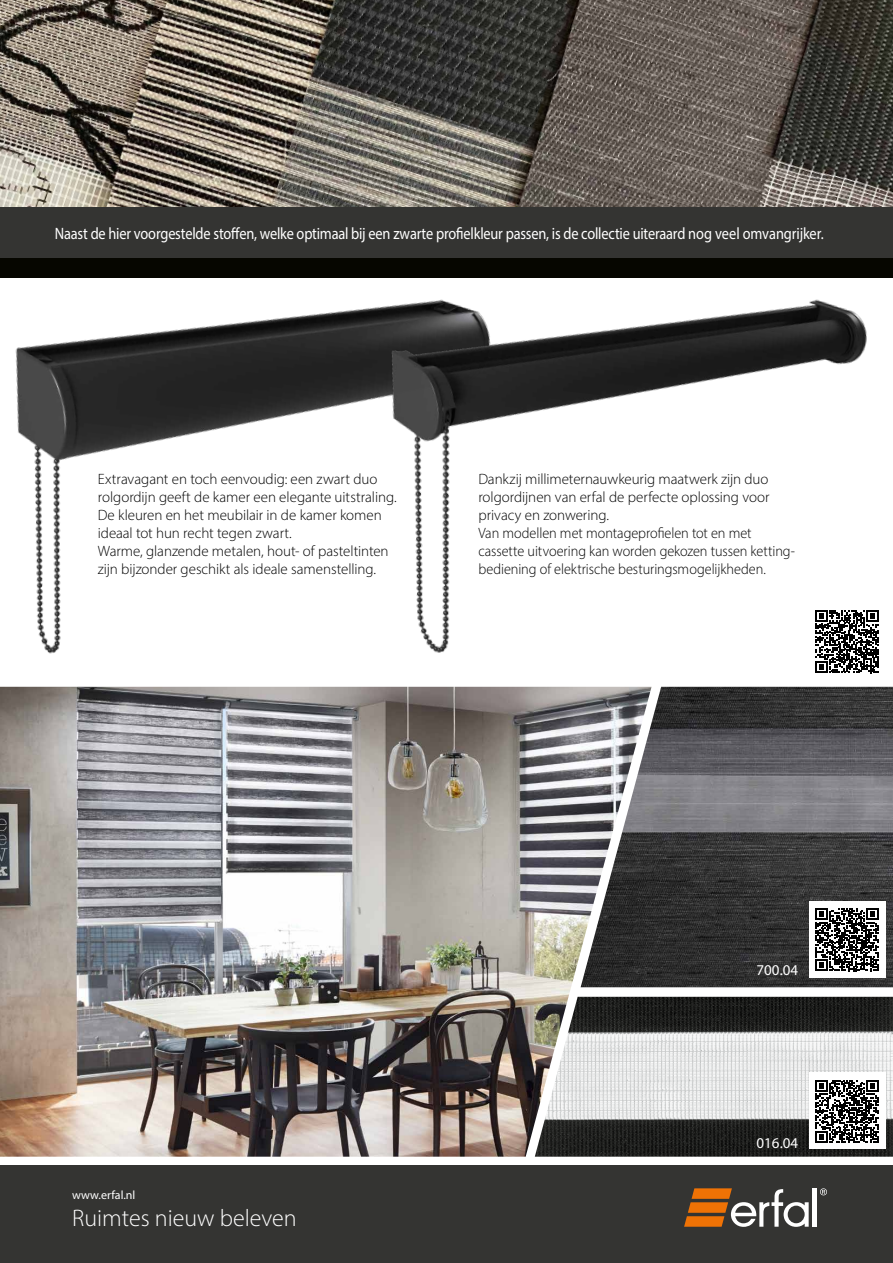
<style>
.page{position:relative;width:893px;height:1263px;background:#fff}
.page>*{position:absolute;margin:0;border:0;box-sizing:border-box;transform-origin:0 0}
.t1{font:300 24px "Myriad Pro";color:#fff}
.t2{font:16.5px "Myriad Pro";letter-spacing:-.01em;color:#fff;scale:.87 1}
.t3{font:300 15px/18px "Myriad Pro";letter-spacing:-.005em;color:#000}
.t4{font:15px "Myriad Pro";color:#fff}
.t5{font:12px "Myriad Pro";color:#fff}
</style>
<div class="page">
<img style="left:0;top:311px;width:344px;height:376px">
<img style="left:344px;top:299px;width:544px;height:388px">
<img style="left:652px;top:687px;width:241px;height:300px">
<img style="left:652px;top:997px;width:241px;height:160px">
<img style="left:0;top:687px;width:652px;height:470px">
<img style="left:0;top:0;width:893px;height:208px">
<div style="left:0;top:208px;width:893px;height:51px;background:#343432"></div>
<div style="left:0;top:1165px;width:893px;height:98px;background:#343432"></div>
<svg style="left:820px;top:1188px;width:7px;height:7px"></svg>
<hr style="left:813px;top:1188px;width:4px;height:39px;background:#fff">
<svg style="left:684px;top:1188px;width:125px;height:39px"></svg>
<div style="left:0;top:259px;width:893px;height:19px;background:#060600"></div>
<div style="left:809px;top:901px;width:76px;height:77px;background:#fff"></div>
<svg style="left:816px;top:908px;width:62px;height:63px"></svg>
<div style="left:809px;top:1072px;width:76px;height:77px;background:#fff"></div>
<svg style="left:816px;top:1080px;width:62px;height:63px"></svg>
<div style="left:809px;top:603px;width:76px;height:77px;background:#fff"></div>
<svg style="left:816px;top:610px;width:62px;height:63px"></svg>
<p class="t2" style="left:55px;top:223px;width:885px">Naast de hier voorgestelde stoffen, welke optimaal bij een zwarte profielkleur passen, is de collectie uiteraard nog veel omvangrijker.</p>
<p class="t3" style="left:98px;top:470px;width:300px">Extravagant en toch eenvoudig: een zwart duo rolgordijn geeft de kamer een elegante uitstraling.<br>De kleuren en het meubilair in de kamer komen ideaal tot hun recht tegen zwart.<br>Warme, glanzende metalen, hout- of pasteltinten zijn bijzonder geschikt als ideale samenstelling.</p>
<p class="t3" style="left:478px;top:470px;width:318px">Dankzij millimeternauwkeurig maatwerk zijn duo rolgordijnen van erfal de perfecte oplossing voor privacy en zonwering.<br>Van modellen met montageprofielen tot en met cassette uitvoering kan worden gekozen tussen ketting&shy;bediening of elektrische besturingsmogelijkheden.</p>
<p class="t4" style="left:757px;top:960px;width:43px">700.04</p>
<p class="t5" style="left:72px;top:1187px;width:65px">www.erfal.nl</p>
<h1 class="t1" style="left:72px;top:1203px;width:226px">Ruimtes nieuw beleven</h1>
<p class="t4" style="left:757px;top:1134px;width:43px">016.04</p>
</div>
